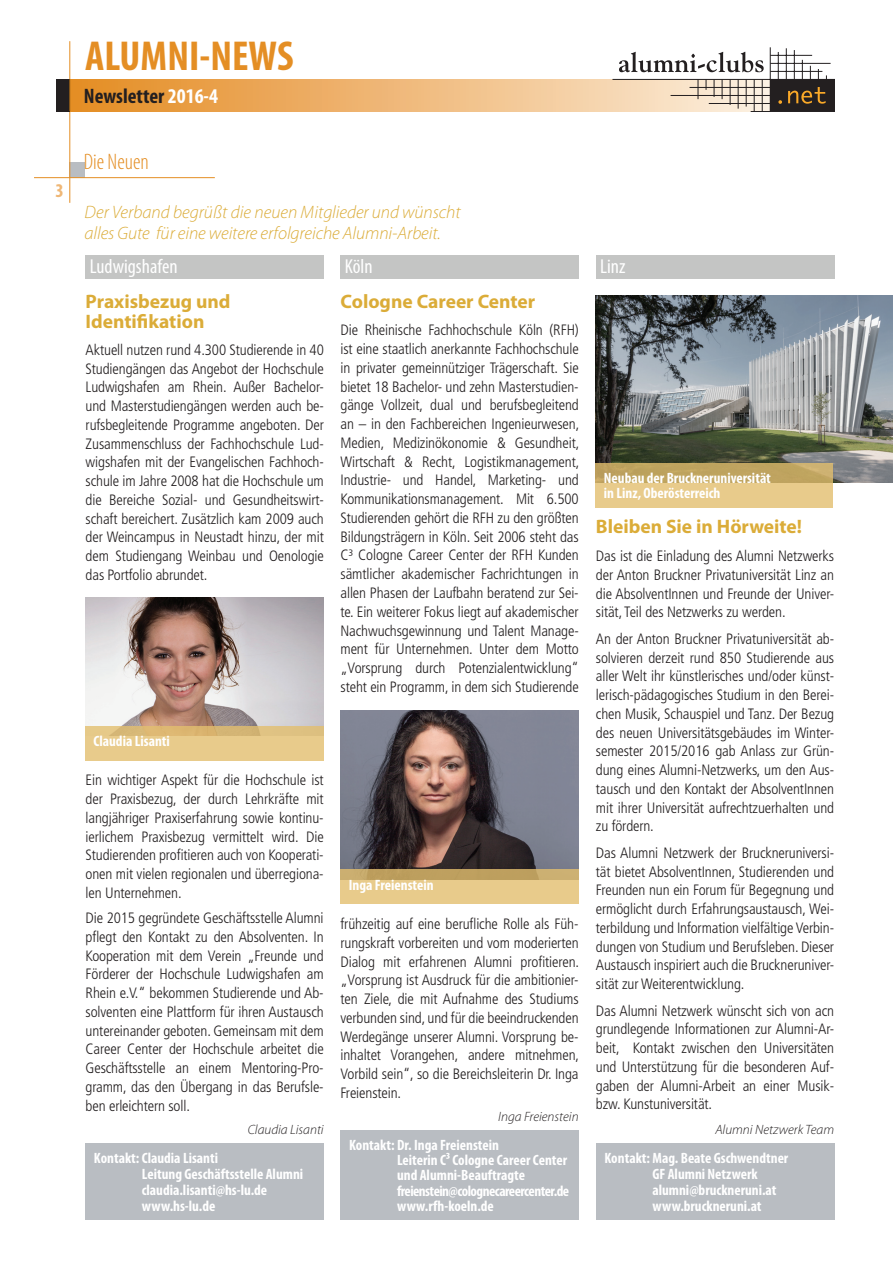
<style>
.page{position:relative;width:893px;height:1262px;background:#fff}
.page>*{position:absolute;margin:0;border:0;box-sizing:border-box;transform-origin:0 0}
.t1{font:700 condensed 42px "Myriad Pro";color:#e48e24}
.t2{font:300 condensed 22.5px "Myriad Pro";color:#e48e24}
.t3{font:700 condensed 21px "Myriad Pro";color:#231f20}
.t4{font:condensed 20.25px "Myriad Pro";color:#fff}
.t5{font:700 19.5px/19.5px "Myriad Pro";color:#dbac38}
.t6{font:700 condensed 19.5px "Myriad Pro";color:#efb776}
.t7{font:italic 300 18px/21px "Myriad Pro";letter-spacing:-.005em;color:#dbac38}
.t8{font:300 condensed 15px/18.8px "Frutiger LT";letter-spacing:-.01em;color:#231f20;text-align:justify}
.t9{font:700 condensed 15px/16px "Myriad Pro";color:#fff}
.t10{font:italic 300 13.5px "Myriad Pro";color:#231f20}
.s1{color:#fff}
</style>
<div class="page">
<div style="left:70px;top:162px;width:15px;height:16px;background:#b9bdc2"></div>
<hr style="left:69px;top:41px;width:1px;height:162px;background:#e48e24">
<svg style="left:70px;top:79px;width:542px;height:32px;background:#edb16a"></svg>
<div style="left:56px;top:79px;width:13px;height:32px;background:#231f20"></div>
<div style="left:770px;top:79px;width:64px;height:32px;background:#231f20"></div>
<hr style="left:770px;top:63px;width:60px;height:1px;background:#231f20">
<svg style="left:612px;top:47px;width:215px;height:65px"></svg>
<hr style="left:34px;top:177px;width:181px;height:1px;background:#e48e24">
<hr style="left:69px;top:79px;width:1px;height:32px;background:#a96915">
<div style="left:596px;top:255px;width:238px;height:24px;background:#c4c5c4"></div>
<div style="left:596px;top:1142px;width:238px;height:77px;background:#b9bdc2"></div>
<div style="left:85px;top:1142px;width:238px;height:77px;background:#b9bdc2"></div>
<div style="left:340px;top:1130px;width:238px;height:89px;background:#b9bdc2"></div>
<img style="left:596px;top:295px;width:296px;height:188px">
<div style="left:86px;top:255px;width:238px;height:24px;background:#c4c5c4"></div>
<div style="left:340px;top:255px;width:238px;height:24px;background:#c4c5c4"></div>
<img style="left:85px;top:597px;width:238px;height:129px">
<img style="left:340px;top:710px;width:238px;height:159px">
<svg style="left:595px;top:463px;width:238px;height:45px;background:#d6ba78"></svg>
<svg style="left:85px;top:726px;width:238px;height:34px;background:#e4c685"></svg>
<svg style="left:340px;top:869px;width:238px;height:35px;background:#dbbe7e"></svg>
<h3 class="t6" style="left:56px;top:179px;width:10px">3</h3>
<h1 class="t1" style="left:85px;top:32px;width:210px">ALUMNI-NEWS</h1>
<h3 class="t3" style="left:84px;top:84px;width:135px">Newsletter <span class="s1">2016-4</span></h3>
<h2 class="t2" style="left:84px;top:150px;width:67px">Die Neuen</h2>
<p class="t7" style="left:84px;top:202px;width:378px">Der Verband begrüßt die neuen Mitglieder und wünscht alles Gute für eine weitere erfolgreiche Alumni-Arbeit.</p>
<h3 class="t4" style="left:90px;top:256px;width:89px">Ludwigshafen</h3>
<h3 class="t4" style="left:345px;top:256px;width:29px">Köln</h3>
<h3 class="t5" style="left:86px;top:292px;width:146px">Praxisbezug und<br>Identifikation</h3>
<p class="t8" style="left:86px;top:340px;width:240px">Aktuell nutzen rund 4.300 Studierende in 40<br>Studiengängen das Angebot der Hochschule Ludwigshafen am Rhein. Außer Bachelor&shy;und Masterstudiengängen werden auch be&shy;rufsbegleitende Programme angeboten. Der Zusammenschluss der Fachhochschule Lud&shy;wigshafen mit der Evangelischen Fachhoch&shy;schule im Jahre 2008 hat die Hochschule um die Bereiche Sozial- und Gesundheitswirt&shy;schaft bereichert. Zusätzlich kam 2009 auch der Weincampus in Neustadt hinzu, der mit dem Studiengang Weinbau und Oenologie das Portfolio abrundet.</p>
<h3 class="t5" style="left:340px;top:292px;width:196px">Cologne Career Center</h3>
<p class="t8" style="left:340px;top:321px;width:240px">Die Rheinische Fachhochschule Köln (RFH) ist eine staatlich anerkannte Fachhochschule in privater gemeinnütziger Trägerschaft. Sie bietet 18 Bachelor- und zehn Masterstudien&shy;gänge Vollzeit, dual und berufsbegleitend an – in den Fachbereichen Ingenieurwesen, Medien, Medizinökonomie &amp; Gesundheit, Wirtschaft &amp; Recht, Logistikmanagement, Industrie- und Handel, Marketing- und Kommunikationsmanagement. Mit 6.500<br>Studierenden gehört die RFH zu den größten Bildungsträgern in Köln. Seit 2006 steht das C³ Cologne Career Center der RFH Kunden sämtlicher akademischer Fachrichtungen in allen Phasen der Laufbahn beratend zur Sei&shy;te. Ein weiterer Fokus liegt auf akademischer Nachwuchsgewinnung und Talent Manage&shy;ment für Unternehmen. Unter dem Motto „Vorsprung durch Potenzialentwicklung“ steht ein Programm, in dem sich Studierende</p>
<p class="t9" style="left:93px;top:733px;width:78px">Claudia Lisanti</p>
<p class="t8" style="left:86px;top:771px;width:239px">Ein wichtiger Aspekt für die Hochschule ist der Praxisbezug, der durch Lehrkräfte mit langjähriger Praxiserfahrung sowie kontinu&shy;ierlichem Praxisbezug vermittelt wird. Die Studierenden profitieren auch von Kooperati&shy;onen mit vielen regionalen und überregiona&shy;len Unternehmen.</p>
<p class="t8" style="left:86px;top:908px;width:239px">Die 2015 gegründete Geschäftsstelle Alumni pflegt den Kontakt zu den Absolventen. In Kooperation mit dem Verein „Freunde und Förderer der Hochschule Ludwigshafen am Rhein e.V.“ bekommen Studierende und Ab&shy;solventen eine Plattform für ihren Austausch untereinander geboten. Gemeinsam mit dem Career Center der Hochschule arbeitet die Geschäftsstelle an einem Mentoring-Pro&shy;gramm, das den Übergang in das Berufsle&shy;ben erleichtern soll.</p>
<p class="t10" style="left:248px;top:1121px;width:77px">Claudia Lisanti</p>
<p class="t9" style="left:142px;top:1149px;width:163px;text-indent:-48px">Kontakt: Claudia Lisanti<br>Leitung Geschäftsstelle Alumni claudia.lisanti@hs-lu.de www.hs-lu.de</p>
<p class="t9" style="left:349px;top:876px;width:86px">Inga Freienstein</p>
<p class="t8" style="left:340px;top:914px;width:240px">frühzeitig auf eine berufliche Rolle als Füh&shy;rungskraft vorbereiten und vom moderierten Dialog mit erfahrenen Alumni profitieren. „Vorsprung ist Ausdruck für die ambitionier&shy;ten Ziele, die mit Aufnahme des Studiums verbunden sind, und für die beeindruckenden Werdegänge unserer Alumni. Vorsprung be&shy;inhaltet Vorangehen, andere mitnehmen, Vorbild sein“, so die Bereichsleiterin Dr. Inga Freienstein.</p>
<p class="t10" style="left:498px;top:1109px;width:82px">Inga Freienstein</p>
<p class="t9" style="left:397px;top:1137px;width:174px;line-height:15.3px;text-indent:-48px">Kontakt: Dr. Inga Freienstein<br>Leiterin C³ Cologne Career Center und Alumni-Beauftragte freienstein@colognecareercenter.de www.rfh-koeln.de</p>
<h3 class="t4" style="left:600px;top:256px;width:27px">Linz</h3>
<p class="t9" style="left:604px;top:470px;width:168px;line-height:15px">Neubau der Bruckneruniversität in Linz, Oberösterreich</p>
<h3 class="t5" style="left:596px;top:516px;width:208px">Bleiben Sie in Hörweite!</h3>
<p class="t8" style="left:596px;top:547px;width:240px">Das ist die Einladung des Alumni Netzwerks der Anton Bruckner Privatuniversität Linz an die AbsolventInnen und Freunde der Univer&shy;sität, Teil des Netzwerks zu werden.</p>
<p class="t8" style="left:596px;top:629px;width:240px">An der Anton Bruckner Privatuniversität ab&shy;solvieren derzeit rund 850 Studierende aus aller Welt ihr künstlerisches und/oder künst&shy;lerisch-pädagogisches Studium in den Berei&shy;chen Musik, Schauspiel und Tanz. Der Bezug des neuen Universitätsgebäudes im Winter&shy;semester 2015/2016 gab Anlass zur Grün&shy;dung eines Alumni-Netzwerks, um den Aus&shy;tausch und den Kontakt der AbsolventInnen mit ihrer Universität aufrechtzuerhalten und zu fördern.</p>
<p class="t8" style="left:596px;top:843px;width:240px">Das Alumni Netzwerk der Bruckneruniversi&shy;tät bietet AbsolventInnen, Studierenden und Freunden nun ein Forum für Begegnung und ermöglicht durch Erfahrungsaustausch, Wei&shy;terbildung und Information vielfältige Verbin&shy;dungen von Studium und Berufsleben. Dieser Austausch inspiriert auch die Bruckneruniver&shy;sität zur Weiterentwicklung.</p>
<p class="t8" style="left:596px;top:1001px;width:240px">Das Alumni Netzwerk wünscht sich von acn grundlegende Informationen zur Alumni-Ar&shy;beit, Kontakt zwischen den Universitäten und Unterstützung für die besonderen Auf&shy;gaben der Alumni-Arbeit an einer Musik&shy;bzw. Kunstuniversität.</p>
<p class="t10" style="left:715px;top:1121px;width:120px">Alumni Netzwerk Team</p>
<p class="t9" style="left:652px;top:1149px;width:137px;text-indent:-48px">Kontakt: Mag. Beate Gschwendtner<br>GF Alumni Netzwerk alumni@bruckneruni.at www.bruckneruni.at</p>
</div>
